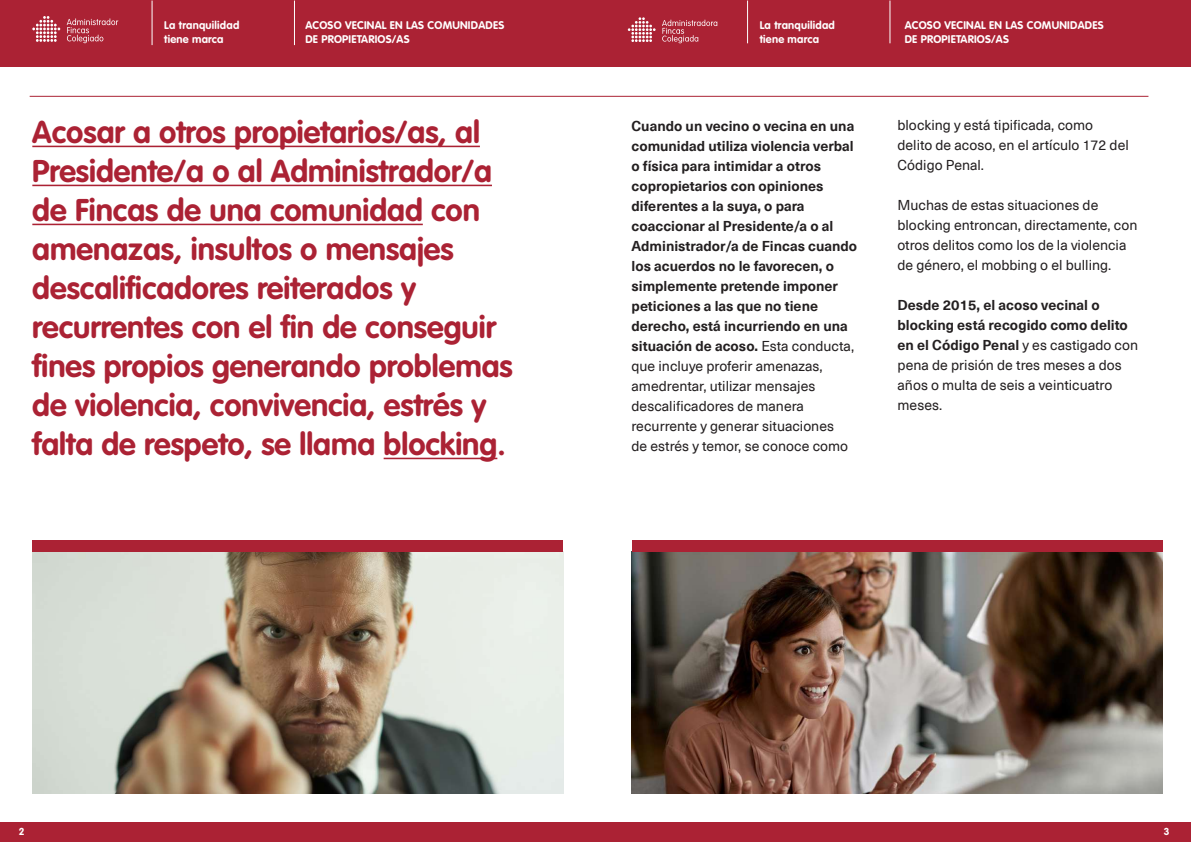
<style>
.page{position:relative;width:1191px;height:842px;background:#fff}
.page>*{position:absolute;margin:0;border:0;box-sizing:border-box;transform-origin:0 0}
.t1{font:700 31px/39px "VAG Rounded";color:#ab2234}
.t2{font:700 14px/20px "Neue Haas Unica Pro";color:#231f20}
.t3{font:14px/20px "Neue Haas Unica Pro";color:#231f20}
.t4{font:700 11px/14px "VAG Rounded";letter-spacing:.02em;color:#fff}
.t5{font:700 10px "VAG Rounded";color:#fff}
.s1{font-weight:400}
.s2{font-weight:700}
</style>
<div class="page">
<div style="left:0;top:822px;width:595px;height:20px;background:#ab2234"></div>
<div style="left:595px;top:0;width:596px;height:67px;background:#ab2234"></div>
<div style="left:595px;top:822px;width:596px;height:20px;background:#ab2234"></div>
<div style="left:0;top:0;width:595px;height:67px;background:#ab2234"></div>
<svg style="left:32px;top:16px;width:28px;height:26px"></svg>
<svg style="left:67px;top:18px;width:51px;height:25px"></svg>
<hr style="left:294px;top:1px;width:1px;height:44px;background:#fff">
<hr style="left:152px;top:1px;width:1px;height:44px;background:#fff">
<hr style="left:32px;top:146px;width:448px;height:1px;background:#ab2234">
<hr style="left:32px;top:185px;width:460px;height:1px;background:#ab2234">
<hr style="left:32px;top:224px;width:391px;height:1px;background:#ab2234">
<hr style="left:384px;top:458px;width:113px;height:1px;background:#ab2234">
<hr style="left:30px;top:96px;width:1118px;height:1px;background:#ab2234">
<hr style="left:889px;top:1px;width:1px;height:42px;background:#fff">
<hr style="left:747px;top:1px;width:1px;height:42px;background:#fff">
<svg style="left:628px;top:17px;width:27px;height:25px"></svg>
<svg style="left:662px;top:20px;width:55px;height:23px"></svg>
<img style="left:32px;top:552px;width:531px;height:242px">
<img style="left:631px;top:552px;width:531px;height:242px">
<div style="left:32px;top:540px;width:531px;height:12px;background:#ab2234"></div>
<div style="left:631px;top:540px;width:531px;height:12px;background:#ab2234"></div>
<p class="t4" style="left:164px;top:18px;width:77px">La tranquilidad tiene marca</p>
<p class="t4" style="left:759px;top:18px;width:77px">La tranquilidad tiene marca</p>
<p class="t4" style="left:305px;top:18px;width:200px">ACOSO VECINAL EN LAS COMUNIDADES<br>DE PROPIETARIOS/AS</p>
<p class="t4" style="left:904px;top:18px;width:200px">ACOSO VECINAL EN LAS COMUNIDADES<br>DE PROPIETARIOS/AS</p>
<p class="t1" style="left:32px;top:113px;width:482px">Acosar a otros propietarios/as, al Presidente/a o al Administrador/a de Fincas de una comunidad con amenazas, insultos o mensajes descalificadores reiterados y recurrentes con el fin de conseguir fines propios generando problemas de violencia, convivencia, estrés y falta de respeto, se llama blocking.</p>
<p class="t2" style="left:631px;top:116px;width:227px">Cuando un vecino o vecina en una comunidad utiliza violencia verbal o física para intimidar a otros copropietarios con opiniones diferentes a la suya, o para coaccionar al Presidente/a o al<br>Administrador/a de Fincas cuando los acuerdos no le favorecen, o simplemente pretende imponer peticiones a las que no tiene derecho, está incurriendo en una situación de acoso. <span class="s1">Esta conducta, que incluye proferir amenazas, amedrentar, utilizar mensajes descalificadores de manera recurrente y generar situaciones<br>de estrés y temor, se conoce como</span></p>
<p class="t3" style="left:897px;top:115px;width:233px">blocking y está tipificada, como delito de acoso, en el artículo 172 del<br>Código Penal.</p>
<p class="t3" style="left:897px;top:195px;width:241px">Muchas de estas situaciones de blocking entroncan, directamente, con otros delitos como los de la violencia de género, el mobbing o el bulling.</p>
<p class="t3" style="left:897px;top:295px;width:242px"><span class="s2">Desde 2015, el acoso vecinal o blocking está recogido como delito en el Código Penal</span> y es castigado con pena de prisión de tres meses a dos años o multa de seis a veinticuatro meses.</p>
<p class="t5" style="left:19px;top:826px;width:7px">2</p>
<p class="t5" style="left:1164px;top:825px;width:7px">3</p>
</div>
